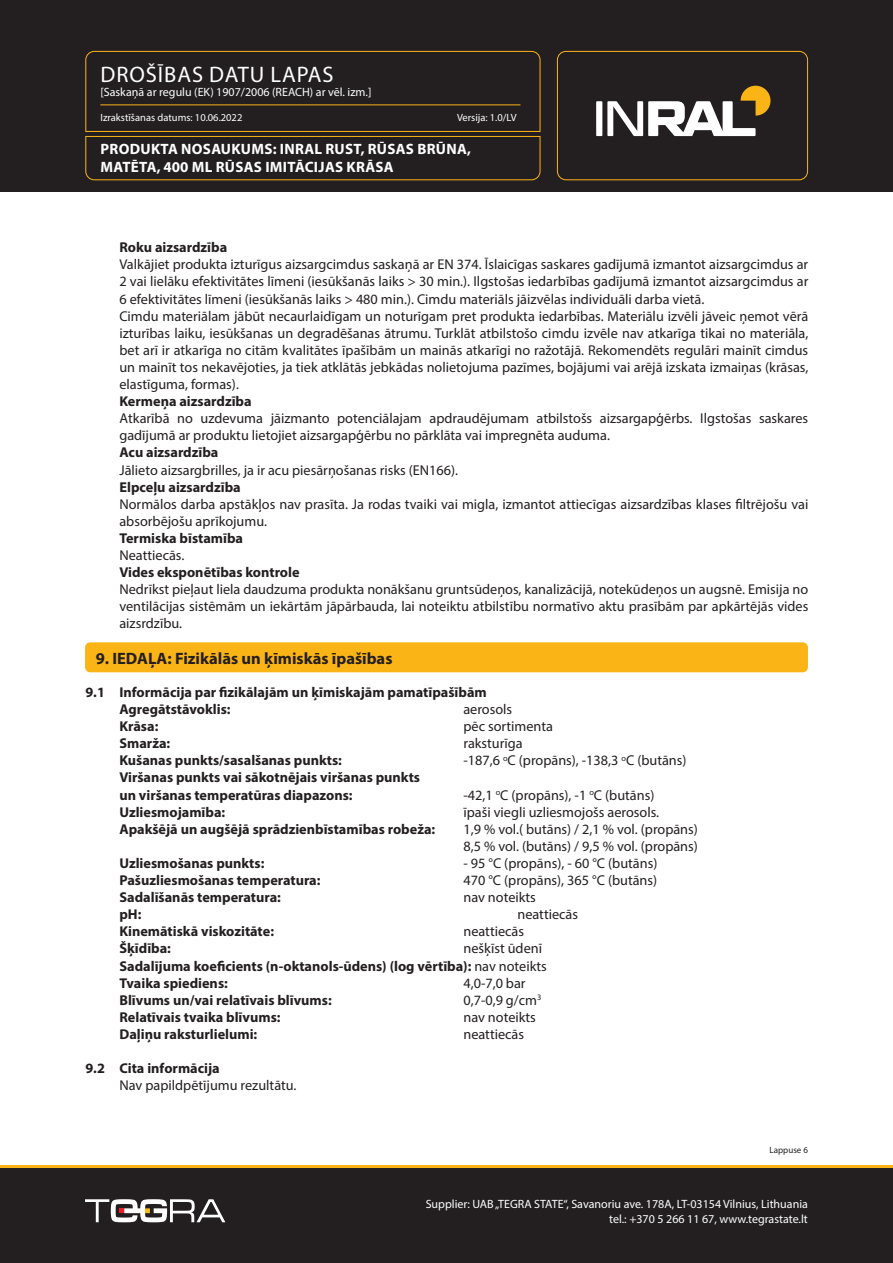
<style>
.page{position:relative;width:893px;height:1263px;background:#fff}
.page>*{position:absolute;margin:0;border:0;box-sizing:border-box;transform-origin:0 0}
.t1{font:22.5px "Myriad Pro";letter-spacing:.04em;color:#fff}
.Skyrius_baltas{font:700 16.5px "Myriad Pro";color:#231f20}
.t2{font:700 15px/18px "Myriad Pro";letter-spacing:.02em;color:#fff}
.Tekstas_paprastas_Bold{font:14.25px/17.1px "Myriad Pro";color:#231f20;text-align:justify}
.Tekstas_paprastas_Bold-2{font:700 14.25px "Myriad Pro";color:#231f20}
.t3{font:12px/14.4px "Myriad Pro";color:#fff;text-align:right}
.t4{font:10.5px "Myriad Pro";color:#fff}
.t5{font:9px "Myriad Pro";color:#231f20}
.s1{font-weight:400}
</style>
<div class="page">
<div style="left:0;top:1165px;width:893px;height:98px;background:#231f20"></div>
<div style="left:0;top:0;width:893px;height:191px;background:#231f20"></div>
<svg style="left:85px;top:51px;width:456px;height:130px"></svg>
<div style="left:557px;top:51px;width:251px;height:129px;border:1px solid #fbb416;border-radius:9px"></div>
<hr style="left:100px;top:104px;width:420px;height:1px;background:#fbb416">
<svg style="left:85px;top:1199px;width:140px;height:23px"></svg>
<div style="left:596px;top:101px;width:6px;height:35px;background:#fff"></div>
<svg style="left:607px;top:86px;width:163px;height:50px"></svg>
<hr style="left:0;top:1165px;width:893px;height:2px;background:#fbb416">
<div style="left:85px;top:642px;width:723px;height:30px;background:#fbb416;border-radius:5px"></div>
<h1 class="t1" style="left:101px;top:60px;width:234px">DROŠĪBAS DATU LAPAS</h1>
<p class="t3" style="left:100px;top:85px;width:273px">[Saskaņā ar regulu (EK) 1907/2006 (REACH) ar vēl. izm.]</p>
<p class="t4" style="left:100px;top:111px;width:144px">Izrakstīšanas datums: 10.06.2022</p>
<p class="t4" style="left:457px;top:111px;width:61px">Versija: 1.0/LV</p>
<p class="t2" style="left:101px;top:139px;width:372px">PRODUKTA NOSAUKUMS: INRAL RUST, RŪSAS BRŪNA,<br>MATĒTA, 400 ML RŪSAS IMITĀCIJAS KRĀSA</p>
<p class="Tekstas_paprastas_Bold-2" style="left:119px;top:238px;width:109px">Roku aizsardzība</p>
<p class="Tekstas_paprastas_Bold" style="left:119px;top:256px;width:690px">Valkājiet produkta izturīgus aizsargcimdus saskaņā ar EN 374. Īslaicīgas saskares gadījumā izmantot aizsargcimdus ar 2 vai lielāku efektivitātes līmeni (iesūkšanās laiks &gt; 30 min.). Ilgstošas iedarbības gadījumā izmantot aizsargcimdus ar 6 efektivitātes līmeni (iesūkšanās laiks &gt; 480 min.). Cimdu materiāls jāizvēlas individuāli darba vietā.</p>
<p class="Tekstas_paprastas_Bold" style="left:119px;top:307px;width:690px">Cimdu materiālam jābūt necaurlaidīgam un noturīgam pret produkta iedarbības. Materiālu izvēli jāveic ņemot vērā izturības laiku, iesūkšanas un degradēšanas ātrumu. Turklāt atbilstošo cimdu izvēle nav atkarīga tikai no materiāla, bet arī ir atkarīga no citām kvalitātes īpašībām un mainās atkarīgi no ražotājā. Rekomendēts regulāri mainīt cimdus un mainīt tos nekavējoties, ja tiek atklātās jebkādas nolietojuma pazīmes, bojājumi vai arējā izskata izmaiņas (krāsas, elastīguma, formas).</p>
<p class="Tekstas_paprastas_Bold-2" style="left:119px;top:392px;width:134px">Kermeņa aizsardzība</p>
<p class="Tekstas_paprastas_Bold" style="left:119px;top:410px;width:690px">Atkarībā no uzdevuma jāizmanto potenciālajam apdraudējumam atbilstošs aizsargapģērbs. Ilgstošas saskares gadījumā ar produktu lietojiet aizsargapģērbu no pārklāta vai impregnēta auduma.</p>
<p class="Tekstas_paprastas_Bold-2" style="left:119px;top:443px;width:101px">Acu aizsardzība</p>
<p class="Tekstas_paprastas_Bold" style="left:119px;top:461px;width:340px">Jālieto aizsargbrilles, ja ir acu piesārņošanas risks (EN166).</p>
<p class="Tekstas_paprastas_Bold-2" style="left:119px;top:478px;width:123px">Elpceļu aizsardzība</p>
<p class="Tekstas_paprastas_Bold" style="left:119px;top:495px;width:690px">Normālos darba apstākļos nav prasīta. Ja rodas tvaiki vai migla, izmantot attiecīgas aizsardzības klases filtrējošu vai absorbējošu aprīkojumu.</p>
<p class="Tekstas_paprastas_Bold-2" style="left:119px;top:529px;width:125px">Termiska bīstamība</p>
<p class="Tekstas_paprastas_Bold" style="left:119px;top:546px;width:66px">Neattiecās.</p>
<p class="Tekstas_paprastas_Bold-2" style="left:119px;top:563px;width:182px">Vides eksponētības kontrole</p>
<p class="Tekstas_paprastas_Bold" style="left:119px;top:581px;width:690px">Nedrīkst pieļaut liela daudzuma produkta nonākšanu gruntsūdeņos, kanalizācijā, notekūdeņos un augsnē. Emisija no ventilācijas sistēmām un iekārtām jāpārbauda, lai noteiktu atbilstību normatīvo aktu prasībām par apkārtējās vides aizsrdzību.</p>
<p class="Skyrius_baltas" style="left:96px;top:647px;width:298px">9. IEDAĻA: Fizikālās un ķīmiskās īpašības</p>
<p class="Tekstas_paprastas_Bold-2" style="left:85px;top:683px;width:403px">9.1 Informācija par fizikālajām un ķīmiskajām pamatīpašībām</p>
<p class="Tekstas_paprastas_Bold-2" style="left:119px;top:700px;width:113px">Agregātstāvoklis:</p>
<p class="Tekstas_paprastas_Bold" style="left:463px;top:700px;width:50px">aerosols</p>
<p class="Tekstas_paprastas_Bold-2" style="left:119px;top:717px;width:40px">Krāsa:</p>
<p class="Tekstas_paprastas_Bold" style="left:463px;top:717px;width:91px">pēc sortimenta</p>
<p class="Tekstas_paprastas_Bold-2" style="left:119px;top:734px;width:52px">Smarža:</p>
<p class="Tekstas_paprastas_Bold" style="left:463px;top:735px;width:61px">raksturīga</p>
<p class="Tekstas_paprastas_Bold-2" style="left:119px;top:751px;width:224px">Kušanas punkts/sasalšanas punkts:</p>
<p class="Tekstas_paprastas_Bold" style="left:463px;top:752px;width:225px">-187,6 <sup>o</sup>C (propāns), -138,3 <sup>o</sup>C (butāns)</p>
<p class="Tekstas_paprastas_Bold-2" style="left:119px;top:768px;width:302px">Viršanas punkts vai sākotnējais viršanas punkts</p>
<p class="Tekstas_paprastas_Bold-2" style="left:119px;top:785px;width:235px">un viršanas temperatūras diapazons:</p>
<p class="Tekstas_paprastas_Bold" style="left:463px;top:786px;width:192px">-42,1 <sup>o</sup>C (propāns), -1 <sup>o</sup>C (butāns)</p>
<p class="Tekstas_paprastas_Bold-2" style="left:119px;top:802px;width:107px">Uzliesmojamība:</p>
<p class="Tekstas_paprastas_Bold" style="left:463px;top:803px;width:197px">īpaši viegli uzliesmojošs aerosols.</p>
<p class="Tekstas_paprastas_Bold-2" style="left:119px;top:820px;width:317px">Apakšējā un augšējā sprādzienbīstamības robeža:</p>
<p class="Tekstas_paprastas_Bold" style="left:463px;top:820px;width:236px">1,9 % vol.( butāns) / 2,1 % vol. (propāns)</p>
<p class="Tekstas_paprastas_Bold" style="left:463px;top:837px;width:236px">8,5 % vol. (butāns) / 9,5 % vol. (propāns)</p>
<p class="Tekstas_paprastas_Bold-2" style="left:119px;top:854px;width:146px">Uzliesmošanas punkts:</p>
<p class="Tekstas_paprastas_Bold" style="left:463px;top:854px;width:195px">- 95 °C (propāns), - 60 °C (butāns)</p>
<p class="Tekstas_paprastas_Bold-2" style="left:119px;top:871px;width:203px">Pašuzliesmošanas temperatura:</p>
<p class="Tekstas_paprastas_Bold" style="left:463px;top:871px;width:195px">470 °C (propāns), 365 °C (butāns)</p>
<p class="Tekstas_paprastas_Bold-2" style="left:119px;top:888px;width:163px">Sadalīšanās temperatura:</p>
<p class="Tekstas_paprastas_Bold" style="left:463px;top:888px;width:74px">nav noteikts</p>
<p class="Tekstas_paprastas_Bold-2" style="left:119px;top:905px;width:24px">pH:</p>
<p class="Tekstas_paprastas_Bold" style="left:517px;top:906px;width:62px">neattiecās</p>
<p class="Tekstas_paprastas_Bold-2" style="left:119px;top:922px;width:156px">Kinemātiskā viskozitāte:</p>
<p class="Tekstas_paprastas_Bold" style="left:463px;top:923px;width:62px">neattiecās</p>
<p class="Tekstas_paprastas_Bold-2" style="left:119px;top:939px;width:53px">Šķīdība:</p>
<p class="Tekstas_paprastas_Bold" style="left:463px;top:940px;width:80px">nešķīst ūdenī</p>
<p class="Tekstas_paprastas_Bold-2" style="left:119px;top:956px;width:429px">Sadalījuma koeficients (n-oktanols-ūdens) (log vērtība): <span class="s1">nav noteikts</span></p>
<p class="Tekstas_paprastas_Bold-2" style="left:119px;top:973px;width:110px">Tvaika spiediens:</p>
<p class="Tekstas_paprastas_Bold" style="left:463px;top:974px;width:64px">4,0-7,0 bar</p>
<p class="Tekstas_paprastas_Bold-2" style="left:119px;top:991px;width:214px">Blīvums un/vai relatīvais blīvums:</p>
<p class="Tekstas_paprastas_Bold" style="left:463px;top:991px;width:79px">0,7-0,9 g/cm<sup>3</sup></p>
<p class="Tekstas_paprastas_Bold-2" style="left:119px;top:1008px;width:163px">Relatīvais tvaika blīvums:</p>
<p class="Tekstas_paprastas_Bold" style="left:463px;top:1008px;width:74px">nav noteikts</p>
<p class="Tekstas_paprastas_Bold-2" style="left:119px;top:1025px;width:139px">Daļiņu raksturlielumi:</p>
<p class="Tekstas_paprastas_Bold" style="left:463px;top:1025px;width:62px">neattiecās</p>
<p class="Tekstas_paprastas_Bold-2" style="left:85px;top:1059px;width:136px">9.2 Cita informācija</p>
<p class="Tekstas_paprastas_Bold" style="left:119px;top:1077px;width:179px">Nav papildpētījumu rezultātu.</p>
<p class="t5" style="left:769px;top:1144px;width:40px">Lappuse 6</p>
<p class="t3" style="left:426px;top:1197px;width:384px">Supplier: UAB „TEGRA STATE“, Savanoriu ave. 178A, LT-03154 Vilnius, Lithuania tel.: +370 5 266 11 67, www.tegrastate.lt</p>
</div>
